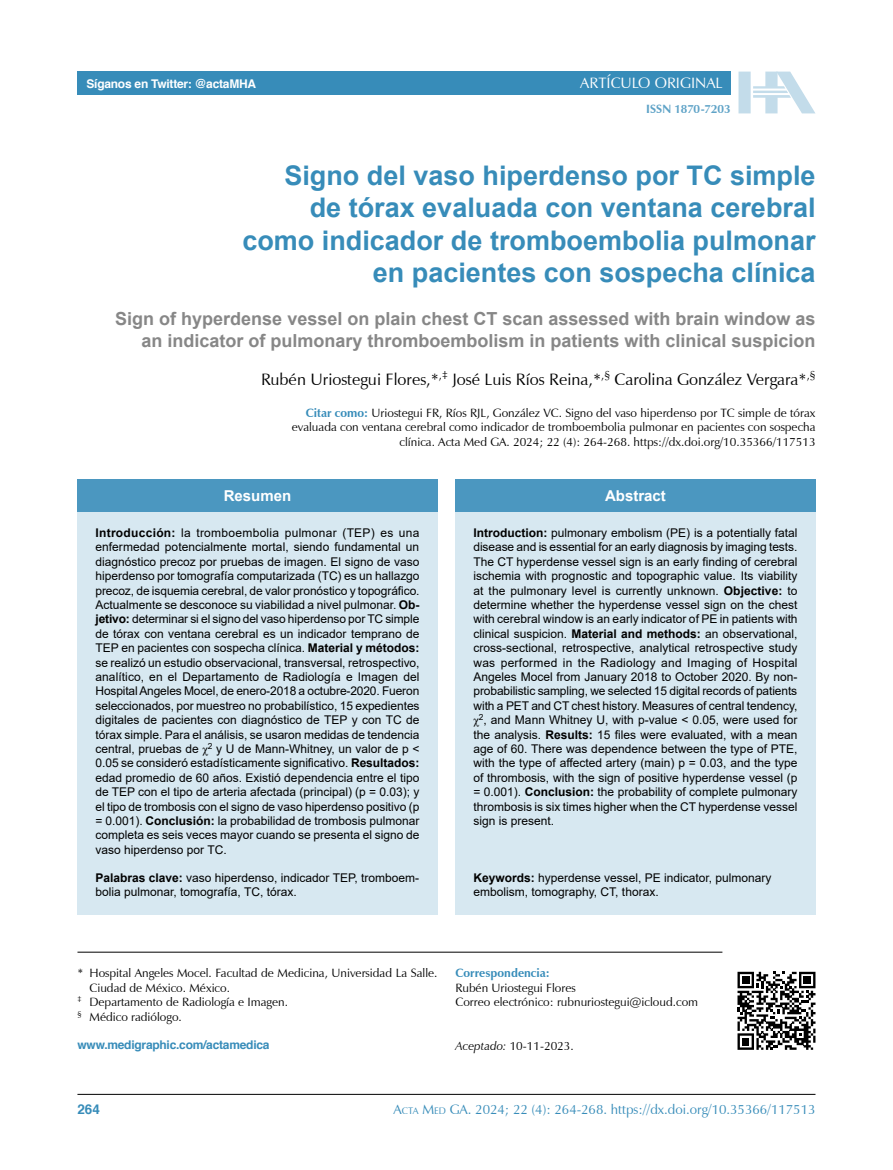
<style>
.page{position:relative;width:893px;height:1170px;background:#fff}
.page>*{position:absolute;margin:0;border:0;box-sizing:border-box;transform-origin:0 0}
.t1{font:700 27px/32.4px "Arial";color:#378cb9;text-align:right}
.t2{font:700 18px/21.6px "Arial";color:#878787;text-align:right}
.t3{font:16.5px "Zapf Humanist 601 BT";color:#000}
.t4{font:15px "Zapf Humanist 601 BT";color:#fff}
.t5{font:700 15px "Arial";color:#fff}
.t6{font:13.5px "Zapf Humanist 601 BT";color:#378cb9}
.t7{font:700 13.5px "Helvetica";color:#378cb9}
.t8{font:12px/14.4px "Arial";color:#000;text-align:justify}
.t9{font:12px/14.4px "Zapf Humanist 601 BT";color:#000}
.t10{font:700 12px "Helvetica";letter-spacing:-.02em;color:#378cb9}
.t11{font:700 12px "Helvetica";letter-spacing:-.02em;color:#fff}
.t12{font:700 12px "Zapf Humanist 601 BT";color:#378cb9}
.t13{font:700 12px "Zapf Humanist 601 BT";letter-spacing:.01em;color:#5fa3c7}
.s1{font-weight:700;color:#378cb9}
.s2{font-weight:700}
.s3{font-family:"Times New Roman"}
.s4{font-style:italic}
.s5{font-style:inherit}
.s6{font-size:9.45px}
</style>
<div class="page">
<div style="left:77px;top:72px;width:654px;height:23px;background:#378cb9"></div>
<hr style="left:77px;top:1093px;width:738px;height:1px;background:#000">
<div style="left:738px;top:72px;width:13px;height:41px;background:#c3dcea"></div>
<svg style="left:753px;top:72px;width:62px;height:41px"></svg>
<div style="left:77px;top:480px;width:360px;height:434px;background:#d7e8f1"></div>
<div style="left:77px;top:480px;width:360px;height:32px;background:#4b97c0"></div>
<div style="left:455px;top:480px;width:360px;height:434px;background:#d7e8f1"></div>
<div style="left:455px;top:480px;width:360px;height:32px;background:#4b97c0"></div>
<hr style="left:77px;top:951px;width:645px;height:1px;background:#000">
<svg style="left:737px;top:971px;width:78px;height:78px"></svg>
<p class="t11" style="left:86px;top:74px;width:171px">Síganos en Twitter: @actaMHA</p>
<p class="t4" style="left:580px;top:74px;width:144px">ARTÍCULO ORIGINAL</p>
<p class="t13" style="left:646px;top:102px;width:86px">ISSN 1870-7203</p>
<h1 class="t1" style="left:242px;top:159px;width:575px">Signo del vaso hiperdenso por TC simple<br>de tórax evaluada con ventana cerebral como indicador de tromboembolia pulmonar en pacientes con sospecha clínica</h1>
<h2 class="t2" style="left:115px;top:308px;width:702px">Sign of hyperdense vessel on plain chest CT scan assessed with brain window as an indicator of pulmonary thromboembolism in patients with clinical suspicion</h2>
<h3 class="t3" style="left:261px;top:368px;width:556px">Rubén Uriostegui Flores,*<sup>,‡</sup> José Luis Ríos Reina,*<sup>,§</sup> Carolina González Vergara*<sup>,§</sup></h3>
<p class="t9" style="left:292px;top:405px;width:525px;text-align:right"><span class="s1">Citar como:</span> Uriostegui FR, Ríos RJL, González VC. Signo del vaso hiperdenso por TC simple de tórax evaluada con ventana cerebral como indicador de tromboembolia pulmonar en pacientes con sospecha clínica. Acta Med GA. 2024; 22 (4): 264-268. https://dx.doi.org/10.35366/117513</p>
<p class="t5" style="left:224px;top:485px;width:69px">Resumen</p>
<p class="t8" style="left:95px;top:525px;width:326px"><span class="s2">Introducción:</span> la tromboembolia pulmonar (TEP) es una enfermedad potencialmente mortal, siendo fundamental un diagnóstico precoz por pruebas de imagen. El signo de vaso hiperdenso por tomografía computarizada (TC) es un hallazgo precoz, de isquemia cerebral, de valor pronóstico y topográfico.<br>Actualmente se desconoce su viabilidad a nivel pulmonar. <span class="s2">Ob&shy;jetivo:</span> determinar si el signo del vaso hiperdenso por TC simple de tórax con ventana cerebral es un indicador temprano de TEP en pacientes con sospecha clínica. <span class="s2">Material y métodos: </span>se realizó un estudio observacional, transversal, retrospectivo, analítico, en el Departamento de Radiología e Imagen del Hospital Angeles Mocel, de enero-2018 a octubre-2020. Fueron seleccionados, por muestreo no probabilístico, 15 expedientes digitales de pacientes con diagnóstico de TEP y con TC de tórax simple. Para el análisis, se usaron medidas de tendencia central, pruebas de <span class="s3">χ</span><sup>2</sup> y U de Mann-Whitney, un valor de p &lt; 0.05 se consideró estadísticamente significativo. <span class="s2">Resultados: </span>edad promedio de 60 años. Existió dependencia entre el tipo de TEP con el tipo de arteria afectada (principal) (p = 0.03); y el tipo de trombosis con el signo de vaso hiperdenso positivo (p = 0.001). <span class="s2">Conclusión:</span> la probabilidad de trombosis pulmonar completa es seis veces mayor cuando se presenta el signo de vaso hiperdenso por TC.</p>
<p class="t8" style="left:95px;top:870px;width:325px"><span class="s2">Palabras clave:</span> vaso hiperdenso, indicador TEP, tromboem&shy;bolia pulmonar, tomografía, TC, tórax.</p>
<p class="t5" style="left:605px;top:485px;width:62px">Abstract</p>
<p class="t8" style="left:473px;top:525px;width:326px"><span class="s2">Introduction:</span> pulmonary embolism (PE) is a potentially fatal disease and is essential for an early diagnosis by imaging tests.<br>The CT hyperdense vessel sign is an early finding of cerebral ischemia with prognostic and topographic value. Its viability at the pulmonary level is currently unknown. <span class="s2">Objective:</span> to determine whether the hyperdense vessel sign on the chest with cerebral window is an early indicator of PE in patients with clinical suspicion. <span class="s2">Material and methods:</span> an observational, cross-sectional, retrospective, analytical retrospective study was performed in the Radiology and Imaging of Hospital Angeles Mocel from January 2018 to October 2020. By non&shy;probabilistic sampling, we selected 15 digital records of patients with a PET and CT chest history. Measures of central tendency, <span class="s3">χ</span><sup>2</sup>, and Mann Whitney U, with p-value &lt; 0.05, were used for the analysis. <span class="s2">Results:</span> 15 files were evaluated, with a mean age of 60. There was dependence between the type of PTE, with the type of affected artery (main) p = 0.03, and the type of thrombosis, with the sign of positive hyperdense vessel (p = 0.001). <span class="s2">Conclusion:</span> the probability of complete pulmonary thrombosis is six times higher when the CT hyperdense vessel sign is present.</p>
<p class="t8" style="left:473px;top:870px;width:300px"><span class="s2">Keywords:</span> hyperdense vessel, PE indicator, pulmonary embolism, tomography, CT, thorax.</p>
<p class="t9" style="left:78px;top:965px;width:361px">* Hospital Angeles Mocel. Facultad de Medicina, Universidad La Salle.</p>
<p class="t9" style="left:90px;top:980px;width:142px">Ciudad de México. México.</p>
<p class="t9" style="left:78px;top:994px;width:212px"><sup>‡</sup> Departamento de Radiología e Imagen.</p>
<p class="t9" style="left:78px;top:1009px;width:106px"><sup>§</sup> Médico radiólogo.</p>
<p class="t10" style="left:78px;top:1035px;width:194px">www.medigraphic.com/actamedica</p>
<p class="t12" style="left:455px;top:965px;width:96px">Correspondencia:</p>
<p class="t9" style="left:455px;top:980px;width:244px">Rubén Uriostegui Flores<br>Correo electrónico: rubnuriostegui@icloud.com</p>
<p class="t9" style="left:455px;top:1038px;width:120px"><span class="s4">Aceptado:</span> 10-11-2023.</p>
<p class="t7" style="left:77px;top:1097px;width:24px">264</p>
<p class="t6" style="left:394px;top:1101px;width:423px"><span class="s5">A</span><span class="s6">CTA</span> <span class="s5">M</span><span class="s6">ED</span> <span class="s5">GA. 2024; 22 (4): 264-268.</span> https://dx.doi.org/10.35366/117513</p>
</div>
